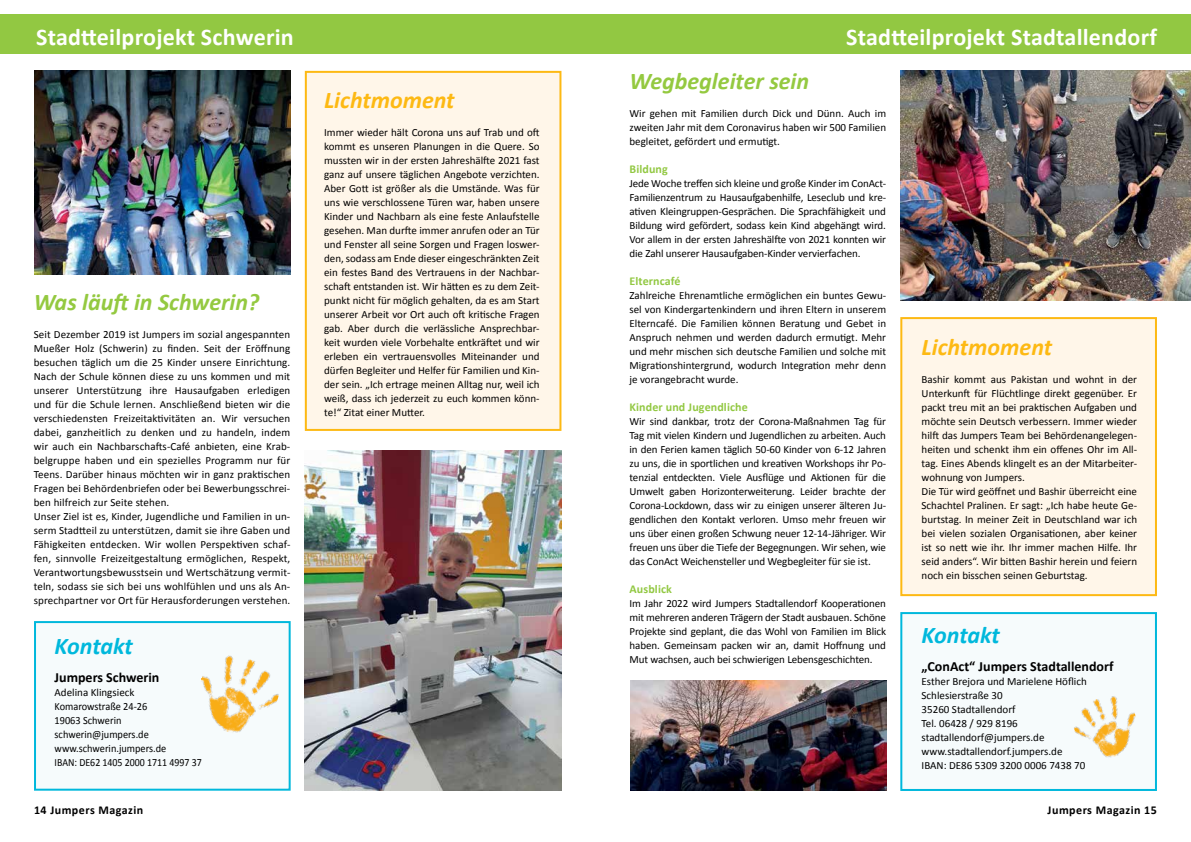
<style>
.page{position:relative;width:1191px;height:842px;background:#fff}
.page>*{position:absolute;margin:0;border:0;box-sizing:border-box;transform-origin:0 0}
.t1{font:700 24px "Calibri";letter-spacing:.01em;color:#fff}
.t2{font:italic 700 24px "Calibri";color:#94c940}
.t3{font:italic 700 24px "Calibri";color:#fdb913}
.t4{font:italic 700 24px "Calibri";letter-spacing:-.005em;color:#00b8dc}
.t5{font:700 14px "Calibri";color:#000}
.t6{font:700 12px "Calibri";letter-spacing:.01em;color:#92c842}
.t7{font:700 12px "Calibri";letter-spacing:.04em;color:#000}
.t8{font:11px/14px "Calibri";color:#000;text-align:justify}
</style>
<div class="page">
<div style="left:586px;top:15px;width:605px;height:39px;background:#92c842"></div>
<div style="left:0;top:15px;width:604px;height:39px;background:#92c842"></div>
<div style="left:34px;top:621px;width:257px;height:170px;background:#f6fbfc;border:2px solid #00b8dc"></div>
<div style="left:305px;top:71px;width:256px;height:360px;background:#fff6e9;border:2px solid #fdb913"></div>
<img style="left:201px;top:655px;width:78px;height:78px">
<img style="left:34px;top:71px;width:257px;height:204px">
<img style="left:305px;top:450px;width:256px;height:341px">
<div style="left:900px;top:317px;width:257px;height:279px;background:#fff6e9;border:2px solid #fdb913"></div>
<div style="left:900px;top:612px;width:257px;height:179px;background:#f6fbfc;border:2px solid #00b8dc"></div>
<img style="left:900px;top:71px;width:291px;height:229px">
<img style="left:630px;top:680px;width:256px;height:111px">
<img style="left:1074px;top:696px;width:62px;height:62px">
<h1 class="t1" style="left:36px;top:20px;width:259px">Stadtteilprojekt Schwerin</h1>
<h1 class="t2" style="left:34px;top:285px;width:227px">Was läuft in Schwerin?</h1>
<p class="t8" style="left:34px;top:327px;width:258px;text-align:left">Seit Dezember 2019 ist Jumpers im sozial angespannten Mueßer Holz (Schwerin) zu finden. Seit der Eröffnung besuchen täglich um die 25 Kinder unsere Einrichtung.<br>Nach der Schule können diese zu uns kommen und mit unserer Unterstützung ihre Hausaufgaben erledigen und für die Schule lernen. Anschließend bieten wir die verschiedensten Freizeitaktivitäten an. Wir versuchen dabei, ganzheitlich zu denken und zu handeln, indem wir auch ein Nachbarschafts-Café anbieten, eine Krab&shy;belgruppe haben und ein spezielles Programm nur für Teens. Darüber hinaus möchten wir in ganz praktischen Fragen bei Behördenbriefen oder bei Bewerbungsschrei&shy;ben hilfreich zur Seite stehen.<br>Unser Ziel ist es, Kinder, Jugendliche und Familien in un&shy;serm Stadtteil zu unterstützen, damit sie ihre Gaben und Fähigkeiten entdecken. Wir wollen Perspektiven schaf&shy;fen, sinnvolle Freizeitgestaltung ermöglichen, Respekt, Verantwortungsbewusstsein und Wertschätzung vermit&shy;teln, sodass sie sich bei uns wohlfühlen und uns als An&shy;sprechpartner vor Ort für Herausforderungen verstehen.</p>
<h1 class="t4" style="left:55px;top:629px;width:80px">Kontakt</h1>
<p class="t5" style="left:55px;top:668px;width:106px">Jumpers Schwerin</p>
<p class="t8" style="left:55px;top:685px;width:149px;text-align:left">Adelina Klingsieck<br>Komarowstraße 24-26<br>19063 Schwerin schwerin@jumpers.de www.schwerin.jumpers.de<br>IBAN: DE62 1405 2000 1711 4997 37</p>
<h1 class="t3" style="left:324px;top:83px;width:132px">Lichtmoment</h1>
<p class="t8" style="left:324px;top:125px;width:217px">Immer wieder hält Corona uns auf Trab und oft kommt es unseren Planungen in die Quere. So mussten wir in der ersten Jahreshälfte 2021 fast ganz auf unsere täglichen Angebote verzichten.<br>Aber Gott ist größer als die Umstände. Was für uns wie verschlossene Türen war, haben unsere Kinder und Nachbarn als eine feste Anlaufstelle gesehen. Man durfte immer anrufen oder an Tür und Fenster all seine Sorgen und Fragen loswer&shy;den, sodass am Ende dieser eingeschränkten Zeit ein festes Band des Vertrauens in der Nachbar&shy;schaft entstanden ist. Wir hätten es zu dem Zeit&shy;punkt nicht für möglich gehalten, da es am Start unserer Arbeit vor Ort auch oft kritische Fragen gab. Aber durch die verlässliche Ansprechbar&shy;keit wurden viele Vorbehalte entkräftet und wir erleben ein vertrauensvolles Miteinander und dürfen Begleiter und Helfer für Familien und Kin&shy;der sein. „Ich ertrage meinen Alltag nur, weil ich weiß, dass ich jederzeit zu euch kommen könn&shy;te!“ Zitat einer Mutter.</p>
<h1 class="t1" style="left:846px;top:20px;width:312px">Stadtteilprojekt Stadtallendorf</h1>
<h1 class="t2" style="left:629px;top:64px;width:181px">Wegbegleiter sein</h1>
<p class="t8" style="left:629px;top:106px;width:258px">Wir gehen mit Familien durch Dick und Dünn. Auch im zweiten Jahr mit dem Coronavirus haben wir 500 Familien begleitet, gefördert und ermutigt.</p>
<p class="t6" style="left:629px;top:160px;width:40px">Bildung</p>
<p class="t8" style="left:629px;top:176px;width:258px">Jede Woche treffen sich kleine und große Kinder im ConAct-Familienzentrum zu Hausaufgabenhilfe, Leseclub und kre&shy;ativen Kleingruppen-Gesprächen. Die Sprachfähigkeit und Bildung wird gefördert, sodass kein Kind abgehängt wird.<br>Vor allem in der ersten Jahreshälfte von 2021 konnten wir die Zahl unserer Hausaufgaben-Kinder vervierfachen.</p>
<p class="t6" style="left:629px;top:272px;width:53px">Elterncafé</p>
<p class="t8" style="left:629px;top:288px;width:258px">Zahlreiche Ehrenamtliche ermöglichen ein buntes Gewu&shy;sel von Kindergartenkindern und ihren Eltern in unserem Elterncafé. Die Familien können Beratung und Gebet in Anspruch nehmen und werden dadurch ermutigt. Mehr und mehr mischen sich deutsche Familien und solche mit Migrationshintergrund, wodurch Integration mehr denn je vorangebracht wurde.</p>
<p class="t6" style="left:629px;top:398px;width:120px">Kinder und Jugendliche</p>
<p class="t8" style="left:629px;top:414px;width:258px">Wir sind dankbar, trotz der Corona-Maßnahmen Tag für Tag mit vielen Kindern und Jugendlichen zu arbeiten. Auch in den Ferien kamen täglich 50-60 Kinder von 6-12 Jahren zu uns, die in sportlichen und kreativen Workshops ihr Po&shy;tenzial entdeckten. Viele Ausflüge und Aktionen für die Umwelt gaben Horizonterweiterung. Leider brachte der Corona-Lockdown, dass wir zu einigen unserer älteren Ju&shy;gendlichen den Kontakt verloren. Umso mehr freuen wir uns über einen großen Schwung neuer 12-14-Jähriger. Wir freuen uns über die Tiefe der Begegnungen. Wir sehen, wie das ConAct Weichensteller und Wegbegleiter für sie ist.</p>
<p class="t6" style="left:629px;top:580px;width:44px">Ausblick</p>
<p class="t8" style="left:629px;top:596px;width:258px">Im Jahr 2022 wird Jumpers Stadtallendorf Kooperationen mit mehreren anderen Trägern der Stadt ausbauen. Schöne Projekte sind geplant, die das Wohl von Familien im Blick haben. Gemeinsam packen wir an, damit Hoffnung und Mut wachsen, auch bei schwierigen Lebensgeschichten.</p>
<h1 class="t3" style="left:921px;top:330px;width:132px">Lichtmoment</h1>
<p class="t8" style="left:921px;top:372px;width:217px;text-align:left">Bashir kommt aus Pakistan und wohnt in der Unterkunft für Flüchtlinge direkt gegenüber. Er packt treu mit an bei praktischen Aufgaben und möchte sein Deutsch verbessern. Immer wieder hilft das Jumpers Team bei Behördenangelegen&shy;heiten und schenkt ihm ein offenes Ohr im All&shy;tag. Eines Abends klingelt es an der Mitarbeiter&shy;wohnung von Jumpers.<br>Die Tür wird geöffnet und Bashir überreicht eine Schachtel Pralinen. Er sagt: „Ich habe heute Ge&shy;burtstag. In meiner Zeit in Deutschland war ich bei vielen sozialen Organisationen, aber keiner ist so nett wie ihr. Ihr immer machen Hilfe. Ihr seid anders“. Wir bitten Bashir herein und feiern noch ein bisschen seinen Geburtstag.</p>
<h1 class="t4" style="left:921px;top:618px;width:80px">Kontakt</h1>
<p class="t5" style="left:921px;top:656px;width:193px">„ConAct“ Jumpers Stadtallendorf</p>
<p class="t8" style="left:921px;top:674px;width:167px;text-align:left">Esther Brejora und Marielene Höflich<br>Schlesierstraße 30<br>35260 Stadtallendorf<br>Tel. 06428 / 929 8196 stadtallendorf@jumpers.de www.stadtallendorf.jumpers.de<br>IBAN: DE86 5309 3200 0006 7438 70</p>
<p class="t7" style="left:34px;top:802px;width:111px">14 Jumpers Magazin</p>
<p class="t7" style="left:1047px;top:802px;width:111px">Jumpers Magazin 15</p>
</div>
